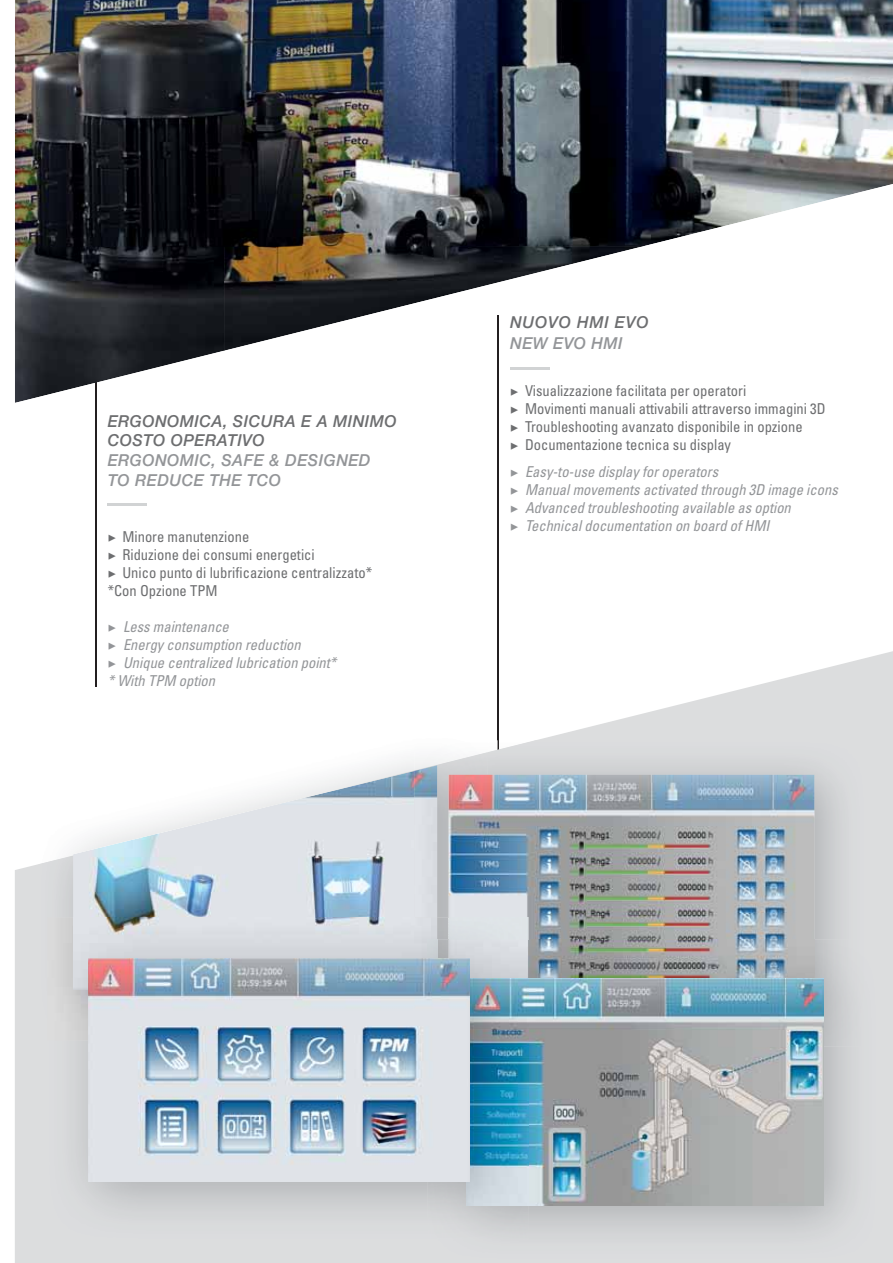
<style>
.page{position:relative;width:893px;height:1263px;background:#fff}
.page>*{position:absolute;margin:0;border:0;box-sizing:border-box;transform-origin:0 0}
.t1{font:italic 500 16.5px/19.5px "Helvetica Neue LT Std";letter-spacing:.03em;color:#939598}
.t2{font:italic 500 16.5px/19.5px "Helvetica Neue LT Std";letter-spacing:.03em;color:#6d6e70}
.t3{font:italic 500 16.5px "Helvetica Neue LT Std";letter-spacing:.05em;color:#6d6e70}
.t4{font:condensed 15px/18px "Univers";color:#6d6e70}
.t5{font:italic condensed 15px/18px "Univers";color:#939598}
.s1{font-family:"LFT Etica";font-weight:300;font-stretch:normal}
.s2{font-family:"LFT Etica";font-weight:300;font-style:normal;font-stretch:normal}
</style>
<div class="page">
<hr style="left:498px;top:316px;width:1px;height:442px;background:#231f20">
<hr style="left:96px;top:382px;width:1px;height:304px;background:#231f20">
<svg style="left:15px;top:630px;width:878px;height:633px"></svg>
<img style="left:15px;top:0;width:786px;height:247px">
<img style="left:801px;top:0;width:92px;height:194px">
<img style="left:801px;top:194px;width:51px;height:13px">
<img style="left:15px;top:247px;width:209px;height:156px">
<img style="left:224px;top:246px;width:210px;height:105px">
<img style="left:434px;top:246px;width:210px;height:53px">
<img style="left:39px;top:735px;width:448px;height:36px">
<img style="left:39px;top:771px;width:34px;height:269px">
<img style="left:73px;top:771px;width:341px;height:147px">
<img style="left:487px;top:740px;width:378px;height:200px">
<img style="left:414px;top:740px;width:73px;height:12px">
<img style="left:414px;top:752px;width:73px;height:166px">
<img style="left:414px;top:765px;width:23px;height:153px">
<img style="left:449px;top:775px;width:365px;height:165px">
<img style="left:427px;top:940px;width:450px;height:320px">
<img style="left:814px;top:940px;width:51px;height:107px">
<img style="left:528px;top:940px;width:286px;height:38px">
<img style="left:470px;top:978px;width:353px;height:228px">
<img style="left:47px;top:1040px;width:380px;height:200px">
<img style="left:47px;top:918px;width:402px;height:122px">
<img style="left:449px;top:918px;width:79px;height:78px">
<img style="left:427px;top:1047px;width:101px;height:193px">
<img style="left:437px;top:940px;width:29px;height:18px">
<img style="left:427px;top:940px;width:10px;height:18px">
<img style="left:88px;top:958px;width:382px;height:224px">
<hr style="left:108px;top:503px;width:39px;height:3px;background:#d1d3d4">
<hr style="left:510px;top:367px;width:40px;height:3px;background:#d1d3d4">
<p class="t2" style="left:108px;top:413px;width:290px">ERGONOMICA, SICURA E A MINIMO<br>COSTO OPERATIVO</p>
<p class="t1" style="left:108px;top:452px;width:264px">ERGONOMIC, SAFE &amp; DESIGNED<br>TO REDUCE THE TCO</p>
<p class="t4" style="left:108px;top:530px;width:143px"><span class="s1">-</span> Minore manutenzione</p>
<p class="t4" style="left:108px;top:548px;width:209px"><span class="s1">-</span> Riduzione dei consumi energetici</p>
<p class="t4" style="left:108px;top:566px;width:266px"><span class="s1">-</span> Unico punto di lubrificazione centralizzato* *Con Opzione TPM</p>
<p class="t5" style="left:108px;top:620px;width:123px"><span class="s2">-</span> Less maintenance</p>
<p class="t5" style="left:108px;top:638px;width:195px"><span class="s2">-</span> Energy consumption reduction</p>
<p class="t5" style="left:108px;top:656px;width:230px"><span class="s2">-</span> Unique centralized lubrication point* * With TPM option</p>
<p class="t3" style="left:510px;top:316px;width:140px">NUOVO HMI EVO</p>
<p class="t1" style="left:510px;top:334px;width:114px">NEW EVO HMI</p>
<p class="t4" style="left:510px;top:383px;width:237px"><span class="s1">-</span> Visualizzazione facilitata per operatori</p>
<p class="t4" style="left:510px;top:401px;width:317px"><span class="s1">-</span> Movimenti manuali attivabili attraverso immagini 3D</p>
<p class="t4" style="left:510px;top:419px;width:294px"><span class="s1">-</span> Troubleshooting avanzato disponibile in opzione</p>
<p class="t4" style="left:510px;top:437px;width:222px"><span class="s1">-</span> Documentazione tecnica su display</p>
<p class="t5" style="left:510px;top:464px;width:209px"><span class="s2">-</span> Easy-to-use display for operators</p>
<p class="t5" style="left:510px;top:482px;width:329px"><span class="s2">-</span> Manual movements activated through 3D image icons</p>
<p class="t5" style="left:510px;top:500px;width:282px"><span class="s2">-</span> Advanced troubleshooting available as option</p>
<p class="t5" style="left:510px;top:518px;width:261px"><span class="s2">-</span> Technical documentation on board of HMI</p>
</div>
